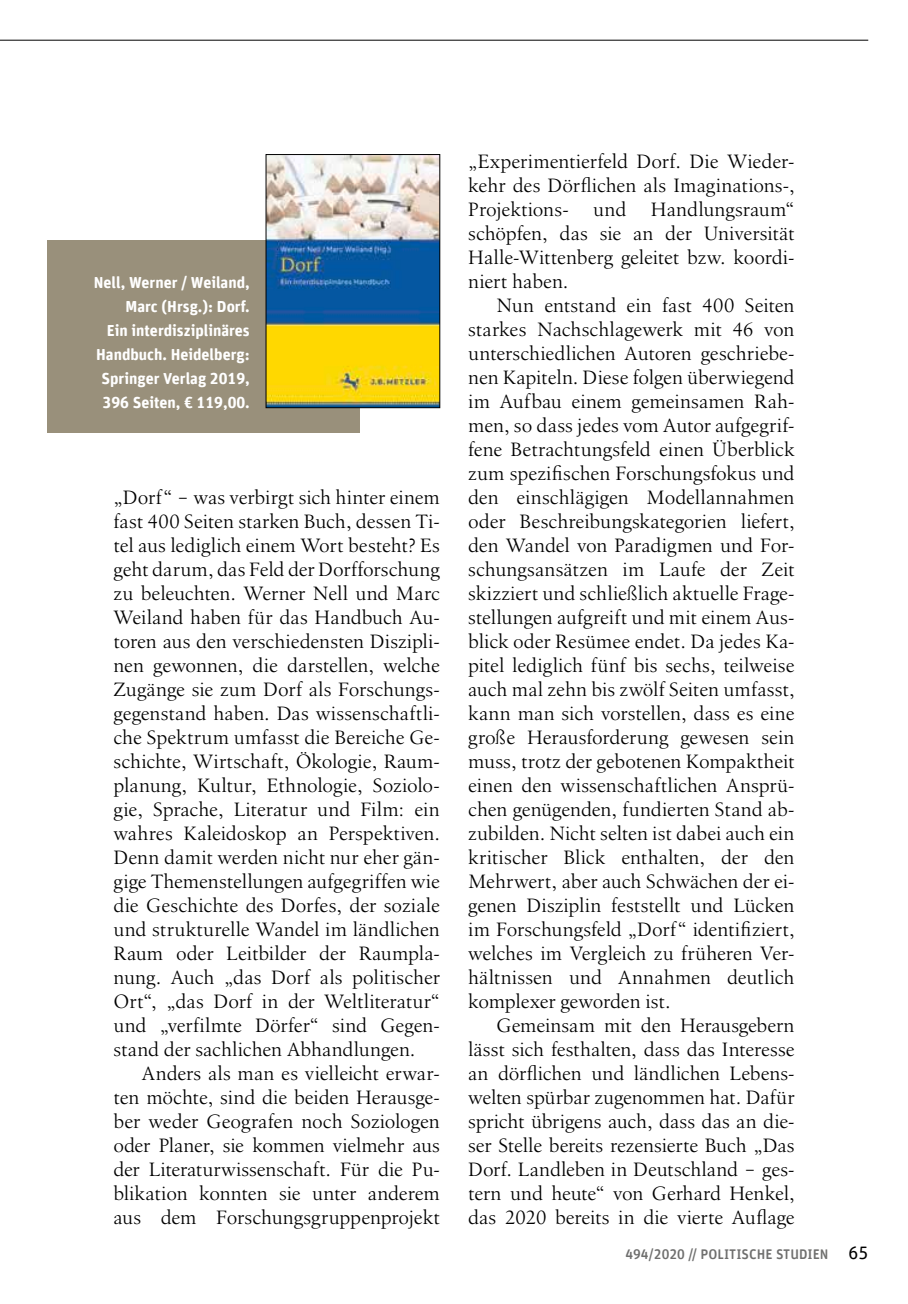
<style>
.page{position:relative;width:908px;height:1304px;background:#fff}
.page>*{position:absolute;margin:0;border:0;box-sizing:border-box;transform-origin:0 0}
.t1{font:20px/24px "Birka LT Pro";color:#000;text-align:justify}
.t2{font:700 16px/24px "Unit Rounded Offc";color:#fff;text-align:right}
.t3{font:500 14px "Unit Rounded Offc";color:#6f6f6e}
.s1{font-weight:400;font-size:18px;color:#000}
</style>
<div class="page">
<hr style="left:0;top:40px;width:867px;height:1px;background:#000">
<div style="left:48px;top:240px;width:312px;height:192px;background:#99907b"></div>
<img style="left:267px;top:156px;width:171px;height:250px">
<div style="left:265px;top:154px;width:175px;height:254px;border:1px solid #000"></div>
<p class="t2" style="left:94px;top:270px;width:157px">Nell, Werner / Weiland,<br>Marc (Hrsg.): Dorf.<br>Ein interdisziplinäres<br>Handbuch. Heidelberg:<br>Springer Verlag 2019,<br>396 Seiten, € 119,00.</p>
<p class="t1" style="left:113px;top:485px;width:328px">„Dorf“ − was verbirgt sich hinter einem fast 400 Seiten starken Buch, dessen Ti&shy;tel aus lediglich einem Wort besteht? Es geht darum, das Feld der Dorfforschung zu beleuchten. Werner Nell und Marc Weiland haben für das Handbuch Au&shy;toren aus den verschiedensten Diszipli&shy;nen gewonnen, die darstellen, welche Zugänge sie zum Dorf als Forschungs&shy;gegenstand haben. Das wissenschaftli&shy;che Spektrum umfasst die Bereiche Ge&shy;schichte, Wirtschaft, Ökologie, Raum&shy;planung, Kultur, Ethnologie, Soziolo&shy;gie, Sprache, Literatur und Film: ein wahres Kaleidoskop an Perspektiven.<br>Denn damit werden nicht nur eher gän&shy;gige Themenstellungen aufgegriffen wie die Geschichte des Dorfes, der soziale und strukturelle Wandel im ländlichen Raum oder Leitbilder der Raumpla&shy;nung. Auch „das Dorf als politischer Ort“, „das Dorf in der Weltliteratur“ und „verfilmte Dörfer“ sind Gegen&shy;stand der sachlichen Abhandlungen.</p>
<p class="t1" style="left:113px;top:1061px;width:327px;text-indent:28px">Anders als man es vielleicht erwar&shy;ten möchte, sind die beiden Herausge&shy;ber weder Geografen noch Soziologen oder Planer, sie kommen vielmehr aus der Literaturwissenschaft. Für die Pu&shy;blikation konnten sie unter anderem aus dem Forschungsgruppenprojekt</p>
<p class="t1" style="left:468px;top:149px;width:328px">„Experimentierfeld Dorf. Die Wieder&shy;kehr des Dörflichen als Imaginations-, Projektions- und Handlungsraum“ schöpfen, das sie an der Universität Halle-Wittenberg geleitet bzw. koordi&shy;niert haben.</p>
<p class="t1" style="left:468px;top:293px;width:328px;text-indent:28px">Nun entstand ein fast 400 Seiten starkes Nachschlagewerk mit 46 von unterschiedlichen Autoren geschriebe&shy;nen Kapiteln. Diese folgen überwiegend im Aufbau einem gemeinsamen Rah&shy;men, so dass jedes vom Autor aufgegrif&shy;fene Betrachtungsfeld einen Überblick zum spezifischen Forschungsfokus und den einschlägigen Modellannahmen oder Beschreibungskategorien liefert, den Wandel von Paradigmen und For&shy;schungsansätzen im Laufe der Zeit skizziert und schließlich aktuelle Frage&shy;stellungen aufgreift und mit einem Aus&shy;blick oder Resümee endet. Da jedes Ka&shy;pitel lediglich fünf bis sechs, teilweise auch mal zehn bis zwölf Seiten umfasst, kann man sich vorstellen, dass es eine große Herausforderung gewesen sein muss, trotz der gebotenen Kompaktheit einen den wissenschaftlichen Ansprü&shy;chen genügenden, fundierten Stand ab&shy;zubilden. Nicht selten ist dabei auch ein kritischer Blick enthalten, der den Mehrwert, aber auch Schwächen der ei&shy;genen Disziplin feststellt und Lücken im Forschungsfeld „Dorf“ identifiziert, welches im Vergleich zu früheren Ver&shy;hältnissen und Annahmen deutlich komplexer geworden ist.</p>
<p class="t1" style="left:468px;top:1013px;width:328px;text-indent:28px">Gemeinsam mit den Herausgebern lässt sich festhalten, dass das Interesse an dörflichen und ländlichen Lebens&shy;welten spürbar zugenommen hat. Dafür spricht übrigens auch, dass das an die&shy;ser Stelle bereits rezensierte Buch „Das Dorf. Landleben in Deutschland − ges&shy;tern und heute“ von Gerhard Henkel, das 2020 bereits in die vierte Auflage</p>
<p class="t3" style="left:625px;top:1246px;width:244px">494/2020 // POLITISCHE STUDIEN <span class="s1">65</span></p>
</div>
